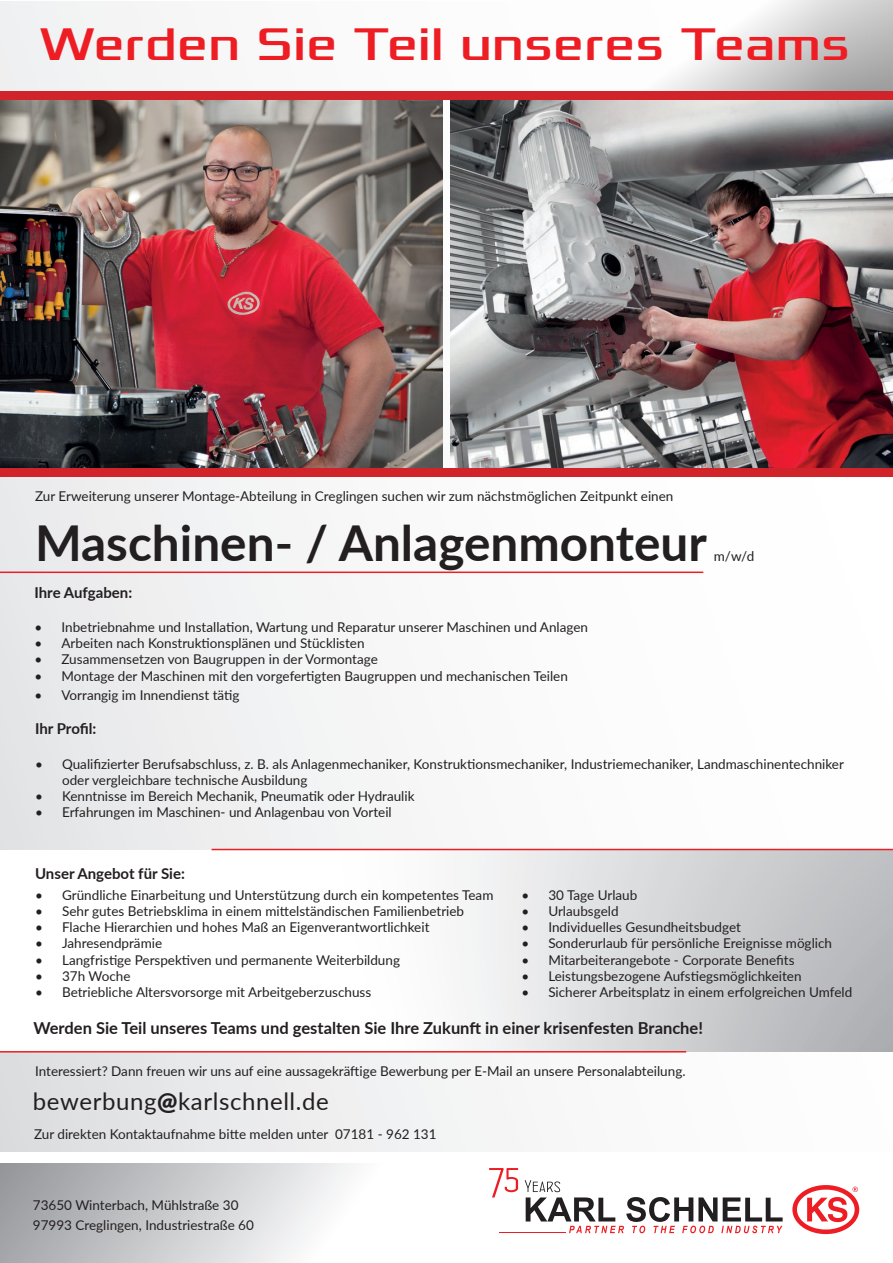
<style>
.page{position:relative;width:893px;height:1263px;background:#fff}
.page>*{position:absolute;margin:0;border:0;box-sizing:border-box;transform-origin:0 0}
.t1{font:700 49.5px "Lato";color:#231f20}
.t2{font:48px "Xolonium";letter-spacing:.01em;color:#ee1d23}
.t3{font:24px "Lato";letter-spacing:.025em;color:#231f20}
.t4{font:700 16.5px "Lato";color:#231f20}
.t5{font:700 15px "Lato";color:#231f20}
.t6{font:13.5px/20.2px "Lato";color:#231f20}
.s1{font-weight:900}
</style>
<div class="page">
<div style="left:0;top:2px;width:893px;height:1149px;background:linear-gradient(to right,#e7e7e8,#fff)"></div>
<svg style="left:0;top:850px;width:893px;height:201px"></svg>
<svg style="left:0;top:1163px;width:860px;height:100px"></svg>
<hr style="left:0;top:571px;width:703px;height:2px;background:#ee1d23">
<hr style="left:212px;top:849px;width:681px;height:1px;background:#ee1d23">
<svg style="left:0;top:0;width:893px;height:107px"></svg>
<hr style="left:500px;top:1232px;width:66px;height:1px;background:#ee1d23">
<svg style="left:792px;top:1185px;width:67px;height:49px"></svg>
<svg style="left:525px;top:1180px;width:258px;height:53px"></svg>
<svg style="left:489px;top:1168px;width:29px;height:29px"></svg>
<hr style="left:0;top:1051px;width:686px;height:1px;background:#ee1d23">
<img style="left:0;top:100px;width:442px;height:368px">
<img style="left:450px;top:100px;width:443px;height:368px">
<div style="left:0;top:468px;width:893px;height:8px;background:#d1232a"></div>
<div style="left:0;top:91px;width:893px;height:9px;background:#d1232a"></div>
<h2 class="t2" style="left:40px;top:18px;width:812px">Werden Sie Teil unseres Teams</h2>
<p class="t6" style="left:35px;top:485px;width:640px">Zur Erweiterung unserer Montage-Abteilung in Creglingen suchen wir zum nächstmöglichen Zeitpunkt einen</p>
<h1 class="t1" style="left:35px;top:506px;width:673px">Maschinen- / Anlagenmonteur</h1>
<p class="t6" style="left:714px;top:545px;width:42px">m/w/d</p>
<p class="t5" style="left:34px;top:581px;width:99px">Ihre Aufgaben:</p>
<p class="t6" style="left:34px;top:616px;width:555px">• Inbetriebnahme und Installation, Wartung und Reparatur unserer Maschinen und Anlagen</p>
<p class="t6" style="left:34px;top:633px;width:332px">• Arbeiten nach Konstruktionsplänen und Stücklisten</p>
<p class="t6" style="left:34px;top:649px;width:345px">• Zusammensetzen von Baugruppen in der Vormontage</p>
<p class="t6" style="left:34px;top:665px;width:535px">• Montage der Maschinen mit den vorgefertigten Baugruppen und mechanischen Teilen</p>
<p class="t6" style="left:34px;top:685px;width:207px">• Vorrangig im Innendienst tätig</p>
<p class="t5" style="left:35px;top:718px;width:63px">Ihr Profil:</p>
<p class="t6" style="left:62px;top:755px;width:783px;line-height:16.2px;text-indent:-27px">• Qualifizierter Berufsabschluss, z. B. als Anlagenmechaniker, Konstruktionsmechaniker, Industriemechaniker, Landmaschinentechniker oder vergleichbare technische Ausbildung</p>
<p class="t6" style="left:35px;top:785px;width:381px">• Kenntnisse im Bereich Mechanik, Pneumatik oder Hydraulik</p>
<p class="t6" style="left:35px;top:801px;width:358px">• Erfahrungen im Maschinen- und Anlagenbau von Vorteil</p>
<p class="t5" style="left:35px;top:862px;width:151px">Unser Angebot für Sie:</p>
<p class="t6" style="left:35px;top:884px;width:460px">• Gründliche Einarbeitung und Unterstützung durch ein kompetentes Team</p>
<p class="t6" style="left:35px;top:900px;width:431px">• Sehr gutes Betriebsklima in einem mittelständischen Familienbetrieb</p>
<p class="t6" style="left:35px;top:916px;width:396px">• Flache Hierarchien und hohes Maß an Eigenverantwortlichkeit</p>
<p class="t6" style="left:35px;top:933px;width:129px">• Jahresendprämie</p>
<p class="t6" style="left:35px;top:949px;width:366px">• Langfristige Perspektiven und permanente Weiterbildung</p>
<p class="t6" style="left:35px;top:965px;width:97px">• 37h Woche</p>
<p class="t6" style="left:35px;top:981px;width:338px">• Betriebliche Altersvorsorge mit Arbeitgeberzuschuss</p>
<p class="t6" style="left:521px;top:884px;width:117px">• 30 Tage Urlaub</p>
<p class="t6" style="left:521px;top:900px;width:99px">• Urlaubsgeld</p>
<p class="t6" style="left:521px;top:916px;width:221px">• Individuelles Gesundheitsbudget</p>
<p class="t6" style="left:521px;top:933px;width:312px">• Sonderurlaub für persönliche Ereignisse möglich</p>
<p class="t6" style="left:521px;top:949px;width:275px">• Mitarbeiterangebote - Corporate Benefits</p>
<p class="t6" style="left:521px;top:965px;width:282px">• Leistungsbezogene Aufstiegsmöglichkeiten</p>
<p class="t6" style="left:521px;top:981px;width:332px">• Sicherer Arbeitsplatz in einem erfolgreichen Umfeld</p>
<p class="t4" style="left:33px;top:1016px;width:671px">Werden Sie Teil unseres Teams und gestalten Sie Ihre Zukunft in einer krisenfesten Branche!</p>
<p class="t6" style="left:35px;top:1061px;width:652px">Interessiert? Dann freuen wir uns auf eine aussagekräftige Bewerbung per E-Mail an unsere Personalabteilung.</p>
<h3 class="t3" style="left:33px;top:1084px;width:297px">bewerbung<span class="s1">@</span>karlschnell.de</h3>
<p class="t6" style="left:34px;top:1123px;width:404px">Zur direkten Kontaktaufnahme bitte melden unter 07181 - 962 131</p>
<p class="t6" style="left:33px;top:1194px;width:222px">73650 Winterbach, Mühlstraße 30<br>97993 Creglingen, Industriestraße 60</p>
</div>
